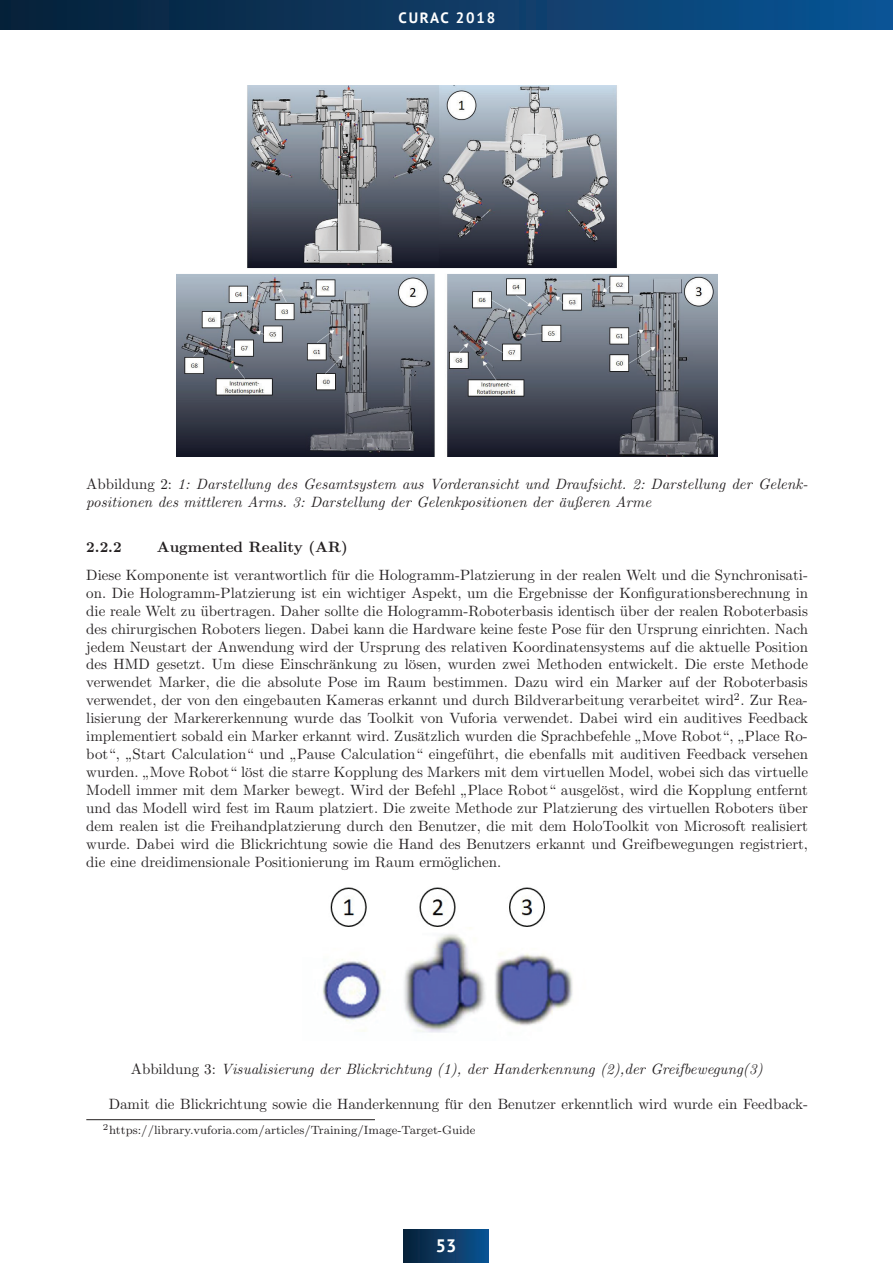
<style>
.page{position:relative;width:893px;height:1263px;background:#fff}
.page>*{position:absolute;margin:0;border:0;box-sizing:border-box;transform-origin:0 0}
.t1{font:700 18px "PT Sans";color:#fff}
.t2{font:15px/17.9px "CMR10";color:#231f20}
.t3{font:15px/17.9px "CMTI10";color:#231f20}
.t4{font:15px "CMBX10";color:#231f20}
.t5{font:700 15px "PT Sans";letter-spacing:.12em;color:#fff}
.t6{font:12px "CMR8";color:#231f20}
.s1{font-family:"CMR10"}
</style>
<div class="page">
<div style="left:0;top:0;width:893px;height:30px;background:linear-gradient(to right,#0a2036,#0d5494)"></div>
<div style="left:404px;top:1229px;width:85px;height:34px;background:linear-gradient(to right,#0a2037,#0d5493)"></div>
<img style="left:176px;top:85px;width:542px;height:372px">
<img style="left:323px;top:887px;width:250px;height:146px">
<hr style="left:86px;top:1119px;width:289px;height:1px;background:#231f20">
<p class="t5" style="left:398px;top:8px;width:98px">CURAC 2018</p>
<p class="t3" style="left:86px;top:476px;width:723px"><span class="s1">Abbildung 2:</span> 1: Darstellung des Gesamtsystem aus Vorderansicht und Draufsicht. 2: Darstellung der Gelenk&shy;positionen des mittleren Arms. 3: Darstellung der Gelenkpositionen der ¨außeren Arme</p>
<p class="t4" style="left:86px;top:541px;width:37px">2.2.2</p>
<p class="t4" style="left:157px;top:541px;width:193px">Augmented Reality (AR)</p>
<p class="t2" style="left:86px;top:567px;width:723px">Diese Komponente ist verantwortlich fur die Hologramm-Platzierung in der realen Welt und die Synchronisati-</p>
<p class="t2" style="left:86px;top:568px;width:723px;text-indent:250px">¨<br>on. Die Hologramm-Platzierung ist ein wichtiger Aspekt, um die Ergebnisse der Konfigurationsberechnung in die reale Welt zu ubertragen. Daher sollte die Hologramm-Roboterbasis identisch ¨</p>
<p class="t2" style="left:86px;top:603px;width:723px;text-align:right">uber der realen Roboterbasis<br>des chirurgischen Roboters liegen. Dabei kann die Hardware keine feste Pose fur den Ursprung einrichten. Nach</p>
<p class="t2" style="left:201px;top:603px;width:9px">¨</p>
<p class="t2" style="left:86px;top:621px;width:723px;text-indent:504px">¨<br>jedem Neustart der Anwendung wird der Ursprung des relativen Koordinatensystems auf die aktuelle Position des HMD gesetzt. Um diese Einschr¨ankung zu l¨osen, wurden zwei Methoden entwickelt. Die erste Methode verwendet Marker, die die absolute Pose im Raum bestimmen. Dazu wird ein Marker auf der Roboterbasis verwendet, der von den eingebauten Kameras erkannt und durch Bildverarbeitung verarbeitet wird<sup>2</sup>. Zur Rea&shy;lisierung der Markererkennung wurde das Toolkit von Vuforia verwendet. Dabei wird ein auditives Feedback implementiert sobald ein Marker erkannt wird. Zus¨atzlich wurden die Sprachbefehle</p>
<p class="t2" style="left:635px;top:737px;width:9px">”</p>
<p class="t2" style="left:642px;top:728px;width:93px">Move Robot“,</p>
<p class="t2" style="left:738px;top:737px;width:9px">”</p>
<p class="t2" style="left:745px;top:728px;width:64px">Place Ro-</p>
<p class="t2" style="left:133px;top:746px;width:153px">Start Calculation“ und</p>
<p class="t2" style="left:290px;top:755px;width:9px">”</p>
<p class="t2" style="left:297px;top:746px;width:512px">Pause Calculation“ eingefuhrt, die ebenfalls mit auditiven Feedback versehen</p>
<p class="t2" style="left:86px;top:746px;width:35px">bot“,</p>
<p class="t2" style="left:126px;top:755px;width:9px">”</p>
<p class="t2" style="left:467px;top:747px;width:9px">¨</p>
<p class="t2" style="left:86px;top:764px;width:54px">wurden.</p>
<p class="t2" style="left:86px;top:764px;width:723px;text-indent:63px">Move Robot“ l¨ost die starre Kopplung des Markers mit dem virtuellen Model, wobei sich das virtuelle<br>Modell immer mit dem Marker bewegt. Wird der Befehl</p>
<p class="t2" style="left:143px;top:773px;width:9px">”</p>
<p class="t2" style="left:86px;top:782px;width:723px;text-align:right">Place Robot“ ausgel¨ost, wird die Kopplung entfernt<br>und das Modell wird fest im Raum platziert. Die zweite Methode zur Platzierung des virtuellen Roboters uber</p>
<p class="t2" style="left:461px;top:791px;width:9px">”</p>
<p class="t2" style="left:86px;top:801px;width:723px;text-indent:692px">¨ dem realen ist die Freihandplatzierung durch den Benutzer, die mit dem HoloToolkit von Microsoft realisiert wurde. Dabei wird die Blickrichtung sowie die Hand des Benutzers erkannt und Greifbewegungen registriert, die eine dreidimensionale Positionierung im Raum erm¨oglichen.</p>
<p class="t3" style="left:131px;top:1061px;width:633px"><span class="s1">Abbildung 3:</span> Visualisierung der Blickrichtung (1), der Handerkennung (2),der Greifbewegung(3)</p>
<p class="t2" style="left:109px;top:1096px;width:701px">Damit die Blickrichtung sowie die Handerkennung fur den Benutzer erkenntlich wird wurde ein Feedback-</p>
<p class="t2" style="left:450px;top:1097px;width:9px">¨</p>
<p class="t6" style="left:103px;top:1125px;width:374px"><sup>2</sup>https://library.vuforia.com/articles/Training/Image-Target-Guide</p>
<p class="t1" style="left:436px;top:1234px;width:22px">53</p>
</div>
